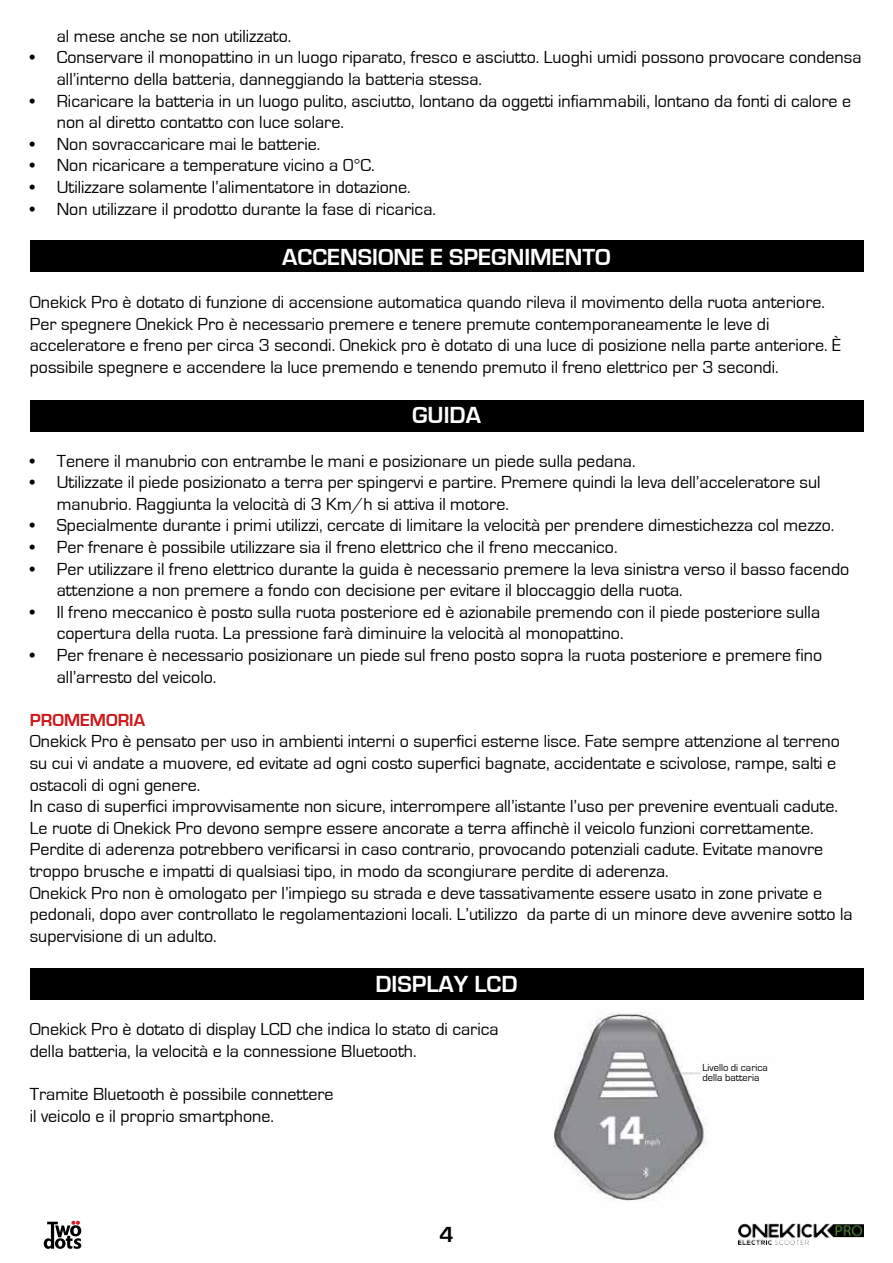
<style>
.page{position:relative;width:893px;height:1263px;background:#fff}
.page>*{position:absolute;margin:0;border:0;box-sizing:border-box;transform-origin:0 0}
.t1{font:700 24px "Eurostile";color:#fff}
.t2{font:700 22.5px "Eurostile";color:#000}
.t3{font:18px/21.6px "Eurostile";color:#000}
.t4{font:700 18px "Eurostile";color:#cd171a}
.t5{font:10.5px/10.5px "Eurostile";color:#000}
</style>
<div class="page">
<svg style="left:44px;top:1221px;width:37px;height:28px"></svg>
<img style="left:738px;top:1224px;width:126px;height:21px">
<div style="left:30px;top:240px;width:833px;height:32px;background:#000"></div>
<div style="left:30px;top:400px;width:833px;height:32px;background:#000"></div>
<div style="left:30px;top:968px;width:833px;height:32px;background:#000"></div>
<img style="left:553px;top:1012px;width:153px;height:190px">
<div style="left:702px;top:1064px;width:77px;height:24px;background:#fff"></div>
<p class="t3" style="left:57px;top:25px;width:236px">al mese anche se non utilizzato.</p>
<p class="t3" style="left:57px;top:47px;width:806px;text-indent:-27px">• Conservare il monopattino in un luogo riparato, fresco e asciutto. Luoghi umidi possono provocare condensa all’interno della batteria, danneggiando la batteria stessa.</p>
<p class="t3" style="left:57px;top:90px;width:796px;text-indent:-27px">• Ricaricare la batteria in un luogo pulito, asciutto, lontano da oggetti infiammabili, lontano da fonti di calore e non al diretto contatto con luce solare.</p>
<p class="t3" style="left:30px;top:133px;width:292px">• Non sovraccaricare mai le batterie.</p>
<p class="t3" style="left:30px;top:155px;width:346px">• Non ricaricare a temperature vicino a 0°C.</p>
<p class="t3" style="left:30px;top:177px;width:382px">• Utilizzare solamente l’alimentatore in dotazione.</p>
<p class="t3" style="left:30px;top:198px;width:408px">• Non utilizzare il prodotto durante la fase di ricarica.</p>
<h1 class="t1" style="left:282px;top:244px;width:330px">ACCENSIONE E SPEGNIMENTO</h1>
<p class="t3" style="left:30px;top:292px;width:813px">Onekick Pro è dotato di funzione di accensione automatica quando rileva il movimento della ruota anteriore.<br>Per spegnere Onekick Pro è necessario premere e tenere premute contemporaneamente le leve di acceleratore e freno per circa 3 secondi. Onekick pro è dotato di una luce di posizione nella parte anteriore. È possibile spegnere e accendere la luce premendo e tenendo premuto il freno elettrico per 3 secondi.</p>
<h1 class="t1" style="left:412px;top:402px;width:70px">GUIDA</h1>
<p class="t3" style="left:30px;top:450px;width:607px">• Tenere il manubrio con entrambe le mani e posizionare un piede sulla pedana.</p>
<p class="t3" style="left:57px;top:472px;width:765px;text-indent:-27px">• Utilizzate il piede posizionato a terra per spingervi e partire. Premere quindi la leva dell’acceleratore sul manubrio. Raggiunta la velocità di 3 Km/h si attiva il motore.</p>
<p class="t3" style="left:30px;top:515px;width:806px">• Specialmente durante i primi utilizzi, cercate di limitare la velocità per prendere dimestichezza col mezzo.</p>
<p class="t3" style="left:30px;top:537px;width:589px">• Per frenare è possibile utilizzare sia il freno elettrico che il freno meccanico.</p>
<p class="t3" style="left:57px;top:558px;width:794px;text-indent:-27px">• Per utilizzare il freno elettrico durante la guida è necessario premere la leva sinistra verso il basso facendo attenzione a non premere a fondo con decisione per evitare il bloccaggio della ruota.</p>
<p class="t3" style="left:57px;top:601px;width:765px;text-indent:-27px">• Il freno meccanico è posto sulla ruota posteriore ed è azionabile premendo con il piede posteriore sulla copertura della ruota. La pressione farà diminuire la velocità al monopattino.</p>
<p class="t3" style="left:57px;top:645px;width:767px;text-indent:-27px">• Per frenare è necessario posizionare un piede sul freno posto sopra la ruota posteriore e premere fino all’arresto del veicolo.</p>
<p class="t4" style="left:30px;top:710px;width:117px">PROMEMORIA</p>
<p class="t3" style="left:30px;top:731px;width:824px">Onekick Pro è pensato per uso in ambienti interni o superfici esterne lisce. Fate sempre attenzione al terreno su cui vi andate a muovere, ed evitate ad ogni costo superfici bagnate, accidentate e scivolose, rampe, salti e ostacoli di ogni genere.<br>In caso di superfici improvvisamente non sicure, interrompere all’istante l’uso per prevenire eventuali cadute.<br>Le ruote di Onekick Pro devono sempre essere ancorate a terra affinchè il veicolo funzioni correttamente.<br>Perdite di aderenza potrebbero verificarsi in caso contrario, provocando potenziali cadute. Evitate manovre troppo brusche e impatti di qualsiasi tipo, in modo da scongiurare perdite di aderenza.<br>Onekick Pro non è omologato per l’impiego su strada e deve tassativamente essere usato in zone private e pedonali, dopo aver controllato le regolamentazioni locali. L’utilizzo da parte di un minore deve avvenire sotto la supervisione di un adulto.</p>
<h1 class="t1" style="left:375px;top:971px;width:143px">DISPLAY LCD</h1>
<p class="t3" style="left:30px;top:1019px;width:470px">Onekick Pro è dotato di display LCD che indica lo stato di carica della batteria, la velocità e la connessione Bluetooth.</p>
<p class="t3" style="left:30px;top:1084px;width:305px">Tramite Bluetooth è possibile connettere il veicolo e il proprio smartphone.</p>
<p class="t5" style="left:702px;top:1062px;width:67px">Livello di carica della batteria</p>
<p class="t2" style="left:439px;top:1222px;width:16px">4</p>
</div>
